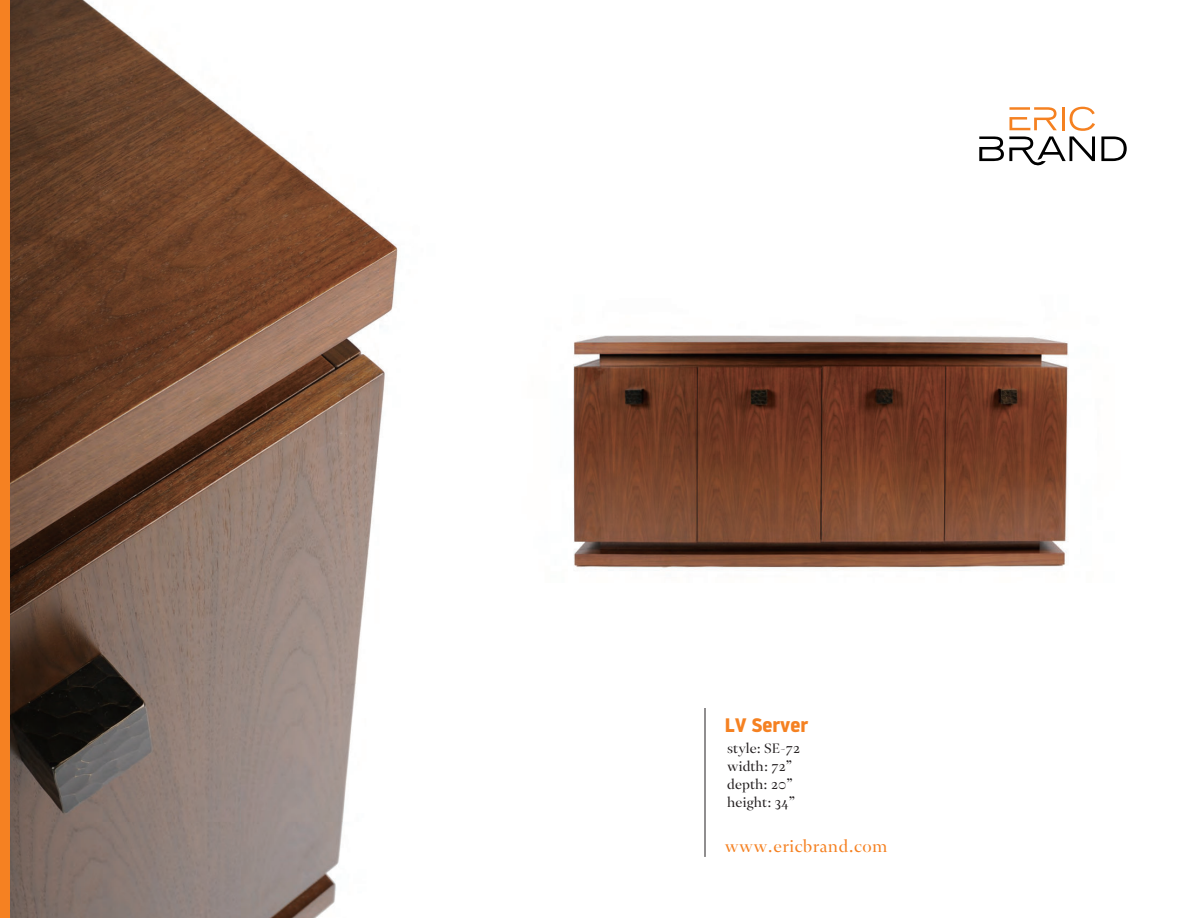
<style>
.page{position:relative;width:1188px;height:918px;background:#fff}
.page>*{position:absolute;margin:0;border:0;box-sizing:border-box;transform-origin:0 0}
.t1{font:700 19.5px "Noway";color:#f58121}
.t2{font:16.5px "Novela Display";letter-spacing:.025em;color:#f58122}
.t3{font:13.5px/18px "Novela Display";color:#231f20}
</style>
<div class="page">
<img style="left:9px;top:0;width:1104px;height:918px">
<img style="left:487px;top:215px;width:626px;height:409px">
<svg style="left:979px;top:107px;width:116px;height:60px"></svg>
<svg style="left:1101px;top:136px;width:26px;height:25px"></svg>
<hr style="left:705px;top:708px;width:1px;height:149px;background:#231f20">
<div style="left:0;top:0;width:9px;height:918px;background:#f58122"></div>
<h1 class="t1" style="left:725px;top:714px;width:85px">LV Server</h1>
<p class="t3" style="left:727px;top:740px;width:74px">style: SE-72 width: 72” depth: 20” height: 34”</p>
<p class="t2" style="left:725px;top:839px;width:164px">www.ericbrand.com</p>
</div>
